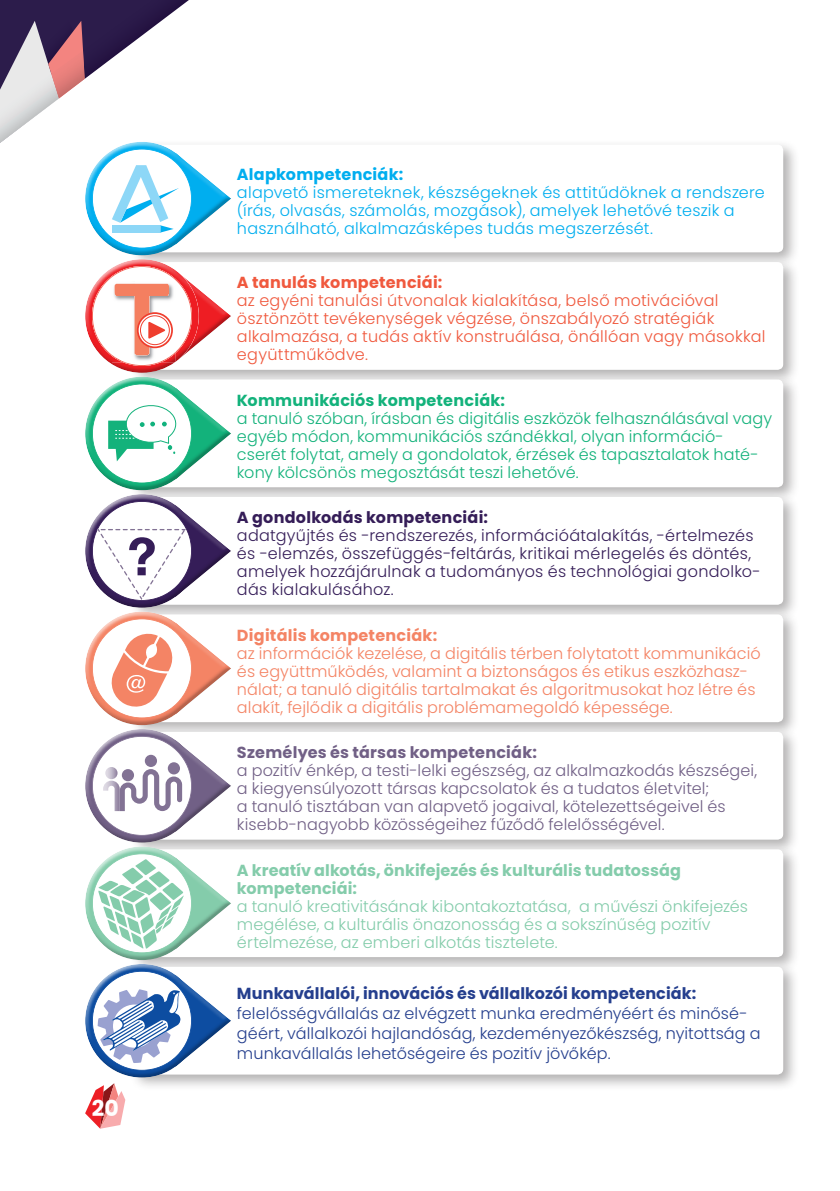
<style>
.page{position:relative;width:840px;height:1191px;background:#fff}
.page>*{position:absolute;margin:0;border:0;box-sizing:border-box;transform-origin:0 0}
.t1{font:700 22px "Poppins";color:#fff}
.t2{font:300 16px/18px "Poppins";letter-spacing:.005em;color:#f48465}
.t3{font:300 16px/18px "Poppins";letter-spacing:.005em;color:#716086}
.t4{font:300 16px/18px "Poppins";letter-spacing:.005em;color:#13b27b}
.t5{font:300 16px/18px "Poppins";letter-spacing:.015em;color:#351d58}
.t6{font:300 16px/18px "Poppins";letter-spacing:.015em;color:#f0593e}
.t7{font:300 16px/20px "Poppins";letter-spacing:.005em;color:#253f8e}
.t8{font:300 16px/18px "Poppins";letter-spacing:.015em;color:#00aeef}
.t9{font:300 16px/18px "Poppins";letter-spacing:.005em;color:#84ccab}
.t10{font:700 16px/18px "Poppins";letter-spacing:.005em;color:#84ccab}
.t11{font:700 16px "Poppins";letter-spacing:.005em;color:#253f8e}
.t12{font:700 16px "Poppins";letter-spacing:.015em;color:#716086}
.t13{font:700 16px "Poppins";letter-spacing:.015em;color:#13b27b}
.t14{font:700 16px "Poppins";letter-spacing:.015em;color:#351d58}
.t15{font:700 16px "Poppins";letter-spacing:.015em;color:#f48465}
.t16{font:700 16px "Poppins";letter-spacing:.015em;color:#f0593e}
.t17{font:700 16px "Poppins";letter-spacing:.015em;color:#00aeef}
</style>
<div class="page">
<svg style="left:85px;top:1083px;width:40px;height:45px"></svg>
<div style="left:129px;top:139px;width:670px;height:130px;background:#231f20;opacity:.35"></div>
<div style="left:135px;top:145px;width:647px;height:107px;background:#fff;border-radius:6px"></div>
<div style="left:129px;top:257px;width:670px;height:129px;background:#231f20;opacity:.35"></div>
<div style="left:135px;top:262px;width:647px;height:108px;background:#fff;border-radius:6px"></div>
<svg style="left:0;top:0;width:231px;height:257px"></svg>
<div style="left:83px;top:257px;width:150px;height:88px;background:#fff;opacity:.75"></div>
<div style="left:86px;top:312px;width:147px;height:63px;background:#231f20;opacity:.29"></div>
<div style="left:129px;top:374px;width:670px;height:130px;background:#231f20;opacity:.35"></div>
<div style="left:135px;top:379px;width:647px;height:108px;background:#fff;border-radius:6px"></div>
<div style="left:83px;top:375px;width:150px;height:87px;background:#fff;opacity:.75"></div>
<div style="left:86px;top:430px;width:147px;height:63px;background:#231f20;opacity:.29"></div>
<div style="left:129px;top:491px;width:670px;height:130px;background:#231f20;opacity:.35"></div>
<div style="left:135px;top:497px;width:647px;height:108px;background:#fff;border-radius:6px"></div>
<div style="left:83px;top:492px;width:150px;height:87px;background:#fff;opacity:.75"></div>
<div style="left:86px;top:547px;width:147px;height:63px;background:#231f20;opacity:.29"></div>
<div style="left:129px;top:609px;width:670px;height:129px;background:#231f20;opacity:.35"></div>
<div style="left:135px;top:614px;width:647px;height:108px;background:#fff;border-radius:6px"></div>
<div style="left:83px;top:610px;width:150px;height:87px;background:#fff;opacity:.75"></div>
<div style="left:86px;top:664px;width:147px;height:64px;background:#231f20;opacity:.29"></div>
<div style="left:129px;top:726px;width:670px;height:130px;background:#231f20;opacity:.35"></div>
<div style="left:135px;top:732px;width:647px;height:107px;background:#fff;border-radius:6px"></div>
<div style="left:83px;top:727px;width:150px;height:87px;background:#fff;opacity:.75"></div>
<div style="left:86px;top:782px;width:147px;height:63px;background:#231f20;opacity:.29"></div>
<div style="left:129px;top:844px;width:670px;height:129px;background:#231f20;opacity:.35"></div>
<div style="left:135px;top:849px;width:647px;height:108px;background:#fff;border-radius:6px"></div>
<div style="left:83px;top:845px;width:150px;height:87px;background:#fff;opacity:.75"></div>
<div style="left:86px;top:899px;width:147px;height:64px;background:#231f20;opacity:.29"></div>
<div style="left:129px;top:961px;width:670px;height:130px;background:#231f20;opacity:.35"></div>
<div style="left:135px;top:966px;width:647px;height:108px;background:#fff;border-radius:6px"></div>
<div style="left:83px;top:962px;width:150px;height:87px;background:#fff;opacity:.75"></div>
<div style="left:86px;top:1017px;width:147px;height:63px;background:#231f20;opacity:.29"></div>
<h1 class="t1" style="left:92px;top:1095px;width:28px">20</h1>
<p class="t17" style="left:237px;top:165px;width:168px">Alapkompetenciák:</p>
<p class="t8" style="left:237px;top:183px;width:529px">alapvető ismereteknek, készségeknek és attitűdöknek a rendszere (írás, olvasás, számolás, mozgások), amelyek lehetővé teszik a használható, alkalmazásképes tudás megszerzését.</p>
<p class="t16" style="left:237px;top:273px;width:207px">A tanulás kompetenciái:</p>
<p class="t6" style="left:237px;top:292px;width:529px">az egyéni tanulási útvonalak kialakítása, belső motivációval ösztönzött tevékenységek végzése, önszabályozó stratégiák alkalmazása, a tudás aktív konstruálása, önállóan vagy másokkal együttműködve.</p>
<p class="t13" style="left:237px;top:391px;width:269px">Kommunikációs kompetenciák:</p>
<p class="t4" style="left:237px;top:409px;width:536px">a tanuló szóban, írásban és digitális eszközök felhasználásával vagy egyéb módon, kommunikációs szándékkal, olyan információ&shy;cserét folytat, amely a gondolatok, érzések és tapasztalatok haté&shy;kony kölcsönös megosztását teszi lehetővé.</p>
<p class="t14" style="left:237px;top:508px;width:252px">A gondolkodás kompetenciái:</p>
<p class="t5" style="left:237px;top:527px;width:525px">adatgyűjtés és -rendszerezés, információátalakítás, -értelmezés és -elemzés, összefüggés-feltárás, kritikai mérlegelés és döntés, amelyek hozzájárulnak a tudományos és technológiai gondolko&shy;dás kialakulásához.</p>
<p class="t15" style="left:237px;top:626px;width:202px">Digitális kompetenciák:</p>
<p class="t2" style="left:237px;top:644px;width:525px">az információk kezelése, a digitális térben folytatott kommunikáció és együttműködés, valamint a biztonságos és etikus eszközhasz&shy;nálat; a tanuló digitális tartalmakat és algoritmusokat hoz létre és alakít, fejlődik a digitális problémamegoldó képessége.</p>
<p class="t12" style="left:237px;top:743px;width:301px">Személyes és társas kompetenciák:</p>
<p class="t3" style="left:237px;top:761px;width:521px">a pozitív énkép, a testi-lelki egészség, az alkalmazkodás készségei, a kiegyensúlyozott társas kapcsolatok és a tudatos életvitel;<br>a tanuló tisztában van alapvető jogaival, kötelezettségeivel és kisebb-nagyobb közösségeihez fűződő felelősségével.</p>
<p class="t10" style="left:237px;top:861px;width:445px">A kreatív alkotás, önkifejezés és kulturális tudatosság kompetenciái:</p>
<p class="t9" style="left:237px;top:897px;width:512px">a tanuló kreativitásának kibontakoztatása, a művészi önkifejezés megélése, a kulturális önazonosság és a sokszínűség pozitív értelmezése, az emberi alkotás tisztelete.</p>
<p class="t11" style="left:237px;top:984px;width:460px">Munkavállalói, innovációs és vállalkozói kompetenciák:</p>
<p class="t7" style="left:237px;top:1003px;width:525px">felelősségvállalás az elvégzett munka eredményéért és minősé&shy;géért, vállalkozói hajlandóság, kezdeményezőkészség, nyitottság a munkavállalás lehetőségeire és pozitív jövőkép.</p>
</div>
